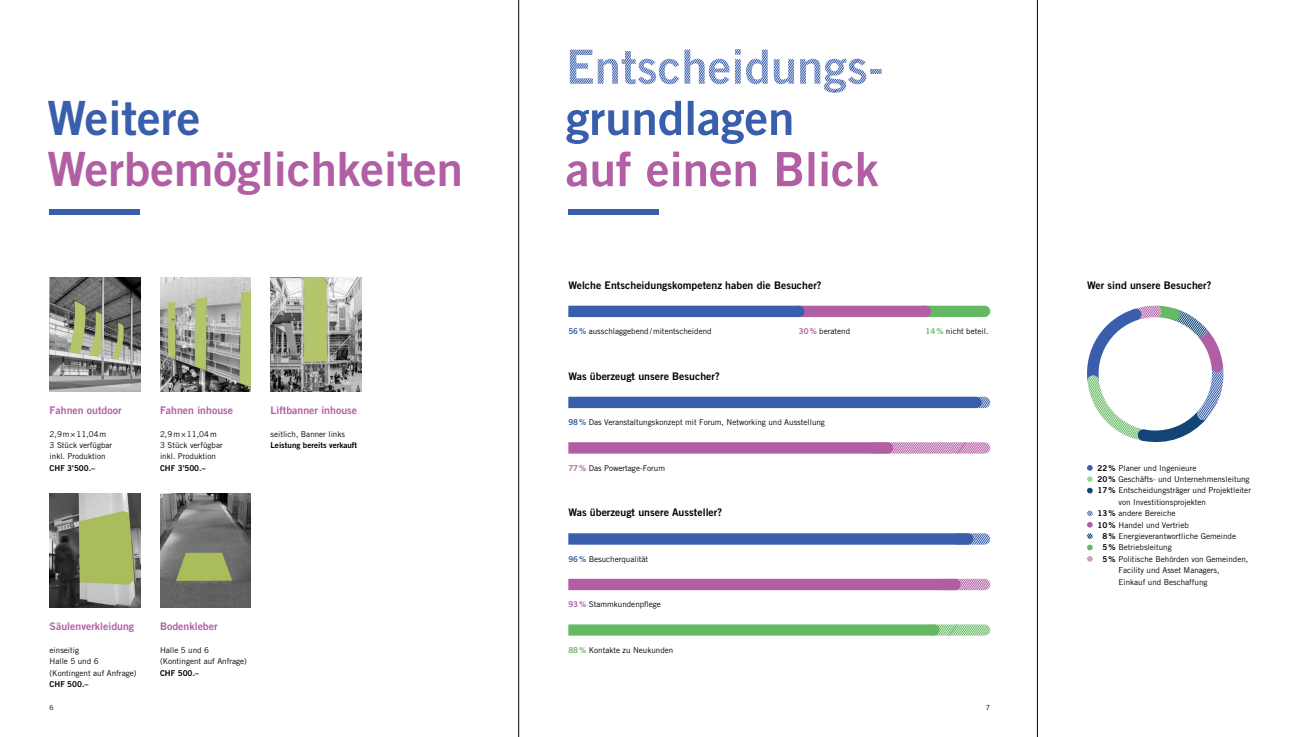
<style>
.page{position:relative;width:1298px;height:737px;background:#fff}
.page>*{position:absolute;margin:0;border:0;box-sizing:border-box;transform-origin:0 0}
.t1{font:47.25px "Trade Gothic LT Std Bd 2";color:#b15ea5}
.t2{font:47.25px "Trade Gothic LT Std Bd 2";color:#395eab}
.t3{font:10.5px "Trade Gothic LT Std Bd 2";letter-spacing:.005em;color:#000}
.t4{font:10.5px "Trade Gothic LT Std Bd 2";letter-spacing:.005em;color:#b15ea5}
.t5{font:8.05px/11.4px "Trade Gothic LT Std";color:#000}
.t6{font:8.05px "Trade Gothic LT Std Bd 2";color:#000}
.t7{font:7px "Trade Gothic LT Std";color:#000}
.s1{font-family:"Trade Gothic LT Std Bd 2";color:#395eab}
.s2{font-family:"Trade Gothic LT Std Bd 2";color:#b15ea5}
.s3{font-family:"Trade Gothic LT Std Bd 2";color:#66b964}
.s4{font-family:"Trade Gothic LT Std Bd 2"}
.s5{color:#fff}
</style>
<div class="page">
<img style="left:50px;top:493px;width:90px;height:114px">
<img style="left:160px;top:493px;width:91px;height:114px">
<img style="left:50px;top:277px;width:90px;height:114px">
<img style="left:160px;top:277px;width:91px;height:114px">
<img style="left:270px;top:277px;width:91px;height:114px">
<svg style="left:566px;top:152px;width:312px;height:35px"></svg>
<svg style="left:566px;top:101px;width:225px;height:43px"></svg>
<svg style="left:569px;top:49px;width:297px;height:44px"></svg>
<div style="left:50px;top:209px;width:90px;height:6px;background:#395eab"></div>
<div style="left:568px;top:209px;width:91px;height:6px;background:#395eab"></div>
<svg style="left:568px;top:306px;width:422px;height:11px;background:#636b9f"></svg>
<div style="left:568px;top:397px;width:422px;height:11px;background:#395eab"></div>
<svg style="left:568px;top:442px;width:422px;height:11px;background:#b96fae"></svg>
<svg style="left:568px;top:533px;width:422px;height:11px;background:#4164ae"></svg>
<svg style="left:568px;top:579px;width:422px;height:11px;background:#b362a7"></svg>
<svg style="left:568px;top:624px;width:422px;height:11px;background:#73be71"></svg>
<svg style="left:1087px;top:465px;width:5px;height:5px"></svg>
<svg style="left:1087px;top:476px;width:6px;height:6px"></svg>
<svg style="left:1087px;top:488px;width:5px;height:5px"></svg>
<svg style="left:1087px;top:510px;width:6px;height:6px"></svg>
<svg style="left:1087px;top:522px;width:5px;height:5px"></svg>
<svg style="left:1087px;top:533px;width:6px;height:17px"></svg>
<svg style="left:1087px;top:556px;width:6px;height:5px"></svg>
<svg style="left:1087px;top:306px;width:137px;height:137px"></svg>
<hr style="left:518px;top:0;width:1px;height:737px;background:#000">
<hr style="left:1037px;top:0;width:1px;height:737px;background:#000">
<h1 class="t2" style="left:47px;top:89px;width:155px">Weitere</h1>
<h1 class="t1" style="left:47px;top:140px;width:417px">Werbemöglichkeiten</h1>
<h2 class="t4" style="left:50px;top:403px;width:73px">Fahnen outdoor</h2>
<p class="t5" style="left:50px;top:428px;width:64px">2,9m×11,04m<br>3 Stück verfügbar inkl. Produktion</p>
<p class="t6" style="left:50px;top:463px;width:47px">CHF 3'500.–</p>
<h2 class="t4" style="left:160px;top:403px;width:75px">Fahnen inhouse</h2>
<p class="t5" style="left:160px;top:428px;width:64px">2,9m×11,04m<br>3 Stück verfügbar inkl. Produktion</p>
<p class="t6" style="left:160px;top:463px;width:47px">CHF 3'500.–</p>
<h2 class="t4" style="left:270px;top:403px;width:88px">Liftbanner inhouse</h2>
<p class="t5" style="left:270px;top:428px;width:76px">seitlich, Banner links</p>
<p class="t6" style="left:270px;top:440px;width:88px">Leistung bereits verkauft</p>
<h2 class="t4" style="left:50px;top:619px;width:86px">Säulenverkleidung</h2>
<p class="t5" style="left:50px;top:644px;width:88px">einseitig<br>Halle 5 und 6 (Kontingent auf Anfrage)</p>
<p class="t6" style="left:50px;top:679px;width:40px">CHF 500.–</p>
<h2 class="t4" style="left:160px;top:619px;width:59px">Bodenkleber</h2>
<p class="t5" style="left:160px;top:644px;width:88px">Halle 5 und 6 (Kontingent auf Anfrage)</p>
<p class="t6" style="left:160px;top:667px;width:40px">CHF 500.–</p>
<h2 class="t3" style="left:568px;top:278px;width:255px">Welche Entscheidungskompetenz haben die Besucher?</h2>
<p class="t5" style="left:568px;top:325px;width:145px"><span class="s1">56%</span> ausschlaggebend/mitentscheidend</p>
<h2 class="t3" style="left:568px;top:369px;width:153px">Was überzeugt unsere Besucher?</h2>
<p class="t5" style="left:798px;top:325px;width:53px"><span class="s2">30%</span> beratend</p>
<p class="t5" style="left:925px;top:325px;width:64px"><span class="s3">14%</span> nicht beteil.</p>
<p class="t5" style="left:568px;top:416px;width:258px"><span class="s1">98%</span> Das Veranstaltungskonzept mit Forum, Networking und Ausstellung</p>
<p class="t5" style="left:568px;top:462px;width:98px"><span class="s2">77%</span> Das Powertage-Forum</p>
<h2 class="t3" style="left:568px;top:506px;width:155px">Was überzeugt unsere Aussteller?</h2>
<p class="t5" style="left:568px;top:553px;width:81px"><span class="s1">96%</span> Besucherqualität</p>
<p class="t5" style="left:568px;top:598px;width:94px"><span class="s2">93%</span> Stammkundenpflege</p>
<p class="t5" style="left:568px;top:644px;width:106px"><span class="s3">88%</span> Kontakte zu Neukunden</p>
<p class="t7" style="left:50px;top:703px;width:6px">6</p>
<p class="t7" style="left:985px;top:703px;width:6px">7</p>
<h2 class="t3" style="left:1086px;top:278px;width:126px">Wer sind unsere Besucher?</h2>
<p class="t5" style="left:1097px;top:462px;width:100px"><span class="s4">22%</span> Planer und Ingenieure</p>
<p class="t5" style="left:1097px;top:473px;width:153px"><span class="s4">20%</span> Geschäfts- und Unternehmensleitung</p>
<p class="t5" style="left:1097px;top:485px;width:155px"><span class="s4">17%</span> Entscheidungsträger und Projektleiter</p>
<p class="t5" style="left:1118px;top:496px;width:89px">von Investitionsprojekten</p>
<p class="t5" style="left:1097px;top:507px;width:79px"><span class="s4">13%</span> andere Bereiche</p>
<p class="t5" style="left:1097px;top:519px;width:93px"><span class="s4">10%</span> Handel und Vertrieb</p>
<p class="t5" style="left:1097px;top:530px;width:140px"><span class="s5">0</span><span class="s4">8%</span> Energieverantwortliche Gemeinde</p>
<p class="t5" style="left:1097px;top:541px;width:76px"><span class="s5">0</span><span class="s4">5%</span> Betriebsleitung</p>
<p class="t5" style="left:1097px;top:553px;width:152px"><span class="s5">0</span><span class="s4">5%</span> Politische Behörden von Gemeinden,</p>
<p class="t5" style="left:1118px;top:564px;width:103px">Facility und Asset Managers,</p>
<p class="t5" style="left:1118px;top:576px;width:91px">Einkauf und Beschaffung</p>
</div>
